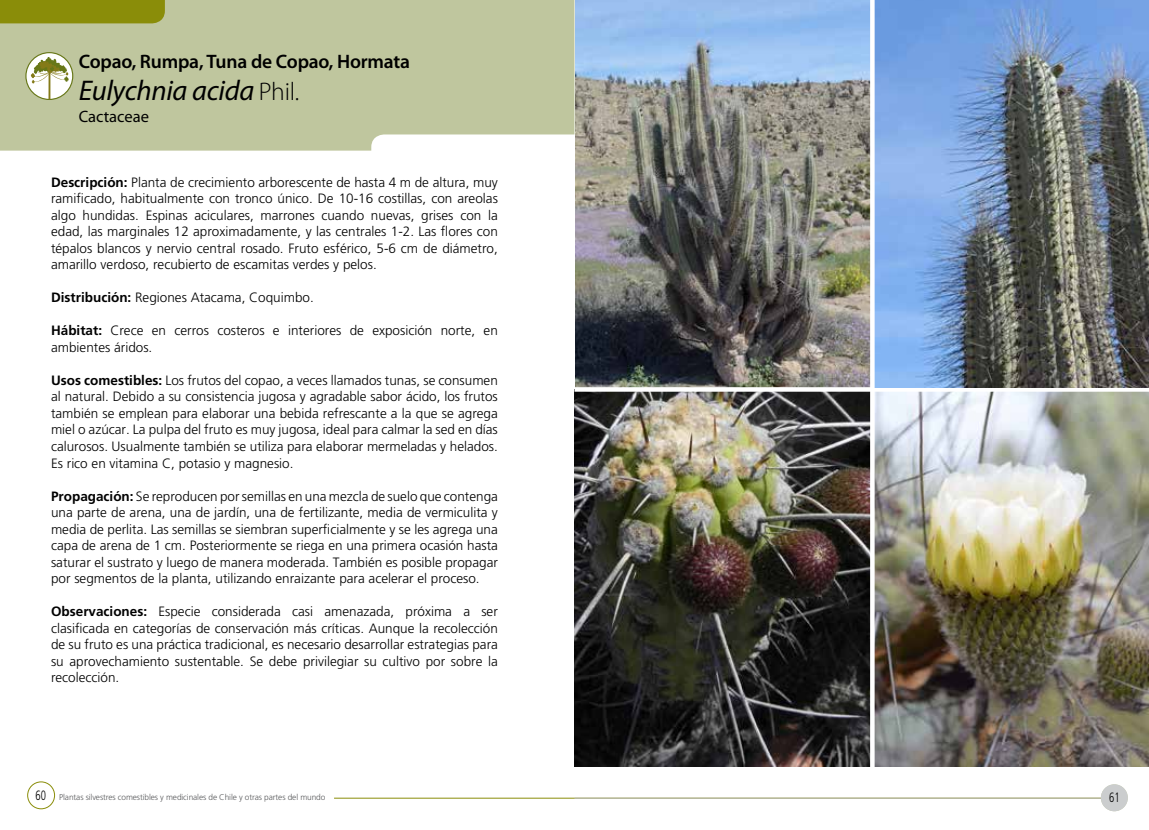
<style>
.page{position:relative;width:1149px;height:830px;background:#fff}
.page>*{position:absolute;margin:0;border:0;box-sizing:border-box;transform-origin:0 0}
.t1{font:italic 28.5px "Myriad Pro";letter-spacing:-.01em;color:#000}
.t2{font:600 19.5px "Myriad Pro";letter-spacing:-.01em;color:#000}
.t3{font:16.5px "Myriad Pro";color:#000}
.t4{font:300 13.5px/16.5px "Frutiger LT Std";color:#000;text-align:justify}
.t5{font:300 condensed 13.5px "Frutiger LT Std";color:#000;scale:.81 1}
.t6{font:300 8.25px "Frutiger LT Std";letter-spacing:-.01em;color:#58595b}
.s1{font-weight:300;font-style:normal;font-size:25.5px}
.s2{font-weight:700}
.s3{font-stretch:condensed;font-size:13.5px;color:#000}
</style>
<div class="page">
<div style="left:1100px;top:784px;width:27px;height:26px;background:#cbcdce;border-radius:50%"></div>
<hr style="left:574px;top:797px;width:526px;height:1px;background:#bcbec0">
<div style="left:27px;top:781px;width:28px;height:27px;border:1px solid #8a8d09;border-radius:50%"></div>
<hr style="left:334px;top:797px;width:240px;height:1px;background:#8a8d09">
<svg style="left:0;top:0;width:574px;height:150px;background:#bec59a"></svg>
<img style="left:575px;top:0;width:294px;height:387px">
<img style="left:574px;top:391px;width:574px;height:374px">
<svg style="left:574px;top:387px;width:574px;height:4px"></svg>
<img style="left:874px;top:0;width:274px;height:387px">
<svg style="left:869px;top:0;width:5px;height:767px"></svg>
<svg style="left:26px;top:53px;width:47px;height:46px"></svg>
<div style="left:25px;top:52px;width:48px;height:48px;border:1px solid #677718;border-radius:50%"></div>
<svg style="left:31px;top:57px;width:38px;height:42px"></svg>
<h2 class="t2" style="left:79px;top:51px;width:333px">Copao, Rumpa, Tuna de Copao, Hormata</h2>
<h1 class="t1" style="left:79px;top:75px;width:222px">Eulychnia acida <span class="s1">Phil.</span></h1>
<p class="t3" style="left:79px;top:108px;width:72px">Cactaceae</p>
<p class="t4" style="left:51px;top:174px;width:448px"><span class="s2">Descripción:</span> Planta de crecimiento arborescente de hasta 4 m de altura, muy ramificado, habitualmente con tronco único. De 10-16 costillas, con areolas algo hundidas. Espinas aciculares, marrones cuando nuevas, grises con la edad, las marginales 12 aproximadamente, y las centrales 1-2. Las flores con tépalos blancos y nervio central rosado. Fruto esférico, 5-6 cm de diámetro, amarillo verdoso, recubierto de escamitas verdes y pelos.</p>
<p class="t4" style="left:51px;top:289px;width:264px"><span class="s2">Distribución:</span> Regiones Atacama, Coquimbo.</p>
<p class="t4" style="left:51px;top:322px;width:448px"><span class="s2">Hábitat:</span> Crece en cerros costeros e interiores de exposición norte, en ambientes áridos.</p>
<p class="t4" style="left:51px;top:372px;width:448px"><span class="s2">Usos comestibles:</span> Los frutos del copao, a veces llamados tunas, se consumen al natural. Debido a su consistencia jugosa y agradable sabor ácido, los frutos también se emplean para elaborar una bebida refrescante a la que se agrega miel o azúcar. La pulpa del fruto es muy jugosa, ideal para calmar la sed en días calurosos. Usualmente también se utiliza para elaborar mermeladas y helados.<br>Es rico en vitamina C, potasio y magnesio.</p>
<p class="t4" style="left:51px;top:487px;width:448px"><span class="s2">Propagación:</span> Se reproducen por semillas en una mezcla de suelo que contenga una parte de arena, una de jardín, una de fertilizante, media de vermiculita y media de perlita. Las semillas se siembran superficialmente y se les agrega una capa de arena de 1 cm. Posteriormente se riega en una primera ocasión hasta saturar el sustrato y luego de manera moderada. También es posible propagar por segmentos de la planta, utilizando enraizante para acelerar el proceso.</p>
<p class="t4" style="left:51px;top:603px;width:448px"><span class="s2">Observaciones:</span> Especie considerada casi amenazada, próxima a ser clasificada en categorías de conservación más críticas. Aunque la recolección de su fruto es una práctica tradicional, es necesario desarrollar estrategias para su aprovechamiento sustentable. Se debe privilegiar su cultivo por sobre la recolección.</p>
<p class="t6" style="left:35px;top:791px;width:291px"><span class="s3">60</span> Plantas silvestres comestibles y medicinales de Chile y otras partes del mundo</p>
<p class="t5" style="left:1108px;top:789px;width:15px">61</p>
</div>
